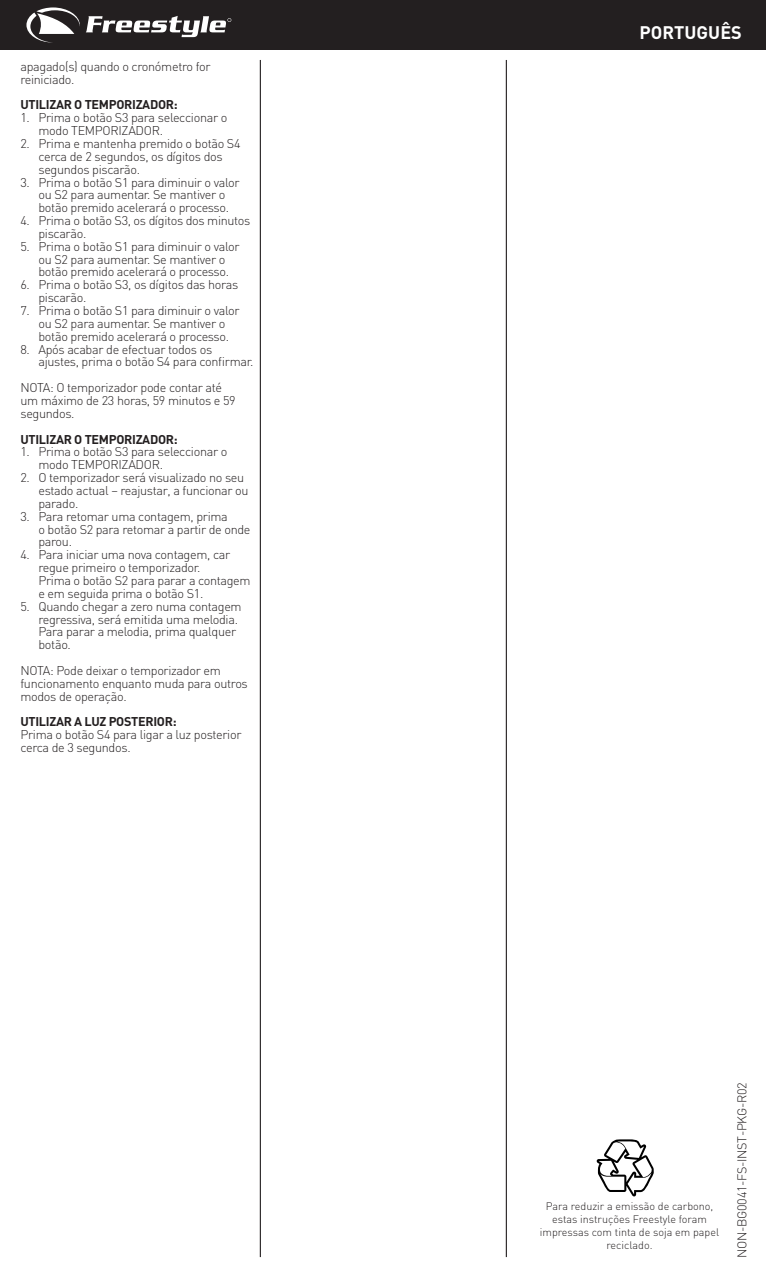
<style>
.page{position:relative;width:766px;height:1276px;background:#fff}
.page>*{position:absolute;margin:0;border:0;box-sizing:border-box;transform-origin:0 0}
.t1{font:700 18px "DIN";color:#fff}
.t2{font:300 12.6px/12.8px "DIN";letter-spacing:-.025em;color:#231f20}
.t3{font:700 12.6px "DIN";letter-spacing:-.025em;color:#231f20}
.t4{font:300 10.8px/13px "DIN";color:#231f20;text-align:center}
</style>
<div class="page">
<svg style="left:596px;top:1139px;width:57px;height:57px"></svg>
<div style="left:0;top:0;width:765px;height:50px;background:#231f20"></div>
<svg style="left:86px;top:16px;width:145px;height:21px"></svg>
<svg style="left:26px;top:7px;width:54px;height:36px"></svg>
<hr style="left:260px;top:60px;width:1px;height:1197px;background:#231f20">
<hr style="left:505px;top:60px;width:1px;height:1197px;background:#231f20">
<p class="t2" style="left:20px;top:60px;width:191px">apagado(s) quando o cronómetro for reiniciado.</p>
<p class="t3" style="left:20px;top:97px;width:159px">UTILIZAR O TEMPORIZADOR:</p>
<p class="t2" style="left:38px;top:111px;width:190px;text-indent:-18px">1. Prima o botão S3 para seleccionar o modo TEMPORIZADOR.</p>
<p class="t2" style="left:38px;top:137px;width:203px;text-indent:-18px">2. Prima e mantenha premido o botão S4 cerca de 2 segundos, os dígitos dos segundos piscarão.</p>
<p class="t2" style="left:38px;top:175px;width:203px;text-indent:-18px">3. Prima o botão S1 para diminuir o valor ou S2 para aumentar. Se mantiver o botão premido acelerará o processo.</p>
<p class="t2" style="left:38px;top:214px;width:213px;text-indent:-18px">4. Prima o botão S3, os dígitos dos minutos piscarão.</p>
<p class="t2" style="left:38px;top:240px;width:203px;text-indent:-18px">5. Prima o botão S1 para diminuir o valor ou S2 para aumentar. Se mantiver o botão premido acelerará o processo.</p>
<p class="t2" style="left:38px;top:278px;width:201px;text-indent:-18px">6. Prima o botão S3, os dígitos das horas piscarão.</p>
<p class="t2" style="left:38px;top:304px;width:203px;text-indent:-18px">7. Prima o botão S1 para diminuir o valor ou S2 para aumentar. Se mantiver o botão premido acelerará o processo.</p>
<p class="t2" style="left:38px;top:342px;width:216px;text-indent:-18px">8. Após acabar de efectuar todos os ajustes, prima o botão S4 para confirmar.</p>
<p class="t2" style="left:20px;top:381px;width:217px">NOTA: O temporizador pode contar até um máximo de 23 horas, 59 minutos e 59 segundos.</p>
<p class="t3" style="left:20px;top:431px;width:159px">UTILIZAR O TEMPORIZADOR:</p>
<p class="t2" style="left:38px;top:445px;width:190px;text-indent:-18px">1. Prima o botão S3 para seleccionar o modo TEMPORIZADOR.</p>
<p class="t2" style="left:38px;top:471px;width:212px;text-indent:-18px">2. O temporizador será visualizado no seu estado actual – reajustar, a funcionar ou parado.</p>
<p class="t2" style="left:38px;top:510px;width:213px;text-indent:-18px">3. Para retomar uma contagem, prima<br>o botão S2 para retomar a partir de onde parou.</p>
<p class="t2" style="left:38px;top:548px;width:214px;text-indent:-18px">4. Para iniciar uma nova contagem, car regue primeiro o temporizador.<br>Prima o botão S2 para parar a contagem e em seguida prima o botão S1.</p>
<p class="t2" style="left:38px;top:599px;width:205px;text-indent:-18px">5. Quando chegar a zero numa contagem regressiva, será emitida uma melodia.<br>Para parar a melodia, prima qualquer botão.</p>
<p class="t2" style="left:20px;top:664px;width:229px">NOTA: Pode deixar o temporizador em funcionamento enquanto muda para outros modos de operação.</p>
<p class="t3" style="left:20px;top:713px;width:158px">UTILIZAR A LUZ POSTERIOR:</p>
<p class="t2" style="left:20px;top:728px;width:222px">Prima o botão S4 para ligar a luz posterior cerca de 3 segundos.</p>
<h1 class="t1" style="left:639px;top:21px;width:104px">PORTUGUÊS</h1>
<p class="t4" style="left:539px;top:1199px;width:181px">Para reduzir a emissão de carbono, estas instruções Freestyle foram impressas com tinta de soja em papel reciclado.</p>
<p class="t2" style="left:735px;top:1257px;width:177px;rotate:-90deg">NON-BG0041-FS-INST-PKG-R02</p>
</div>
